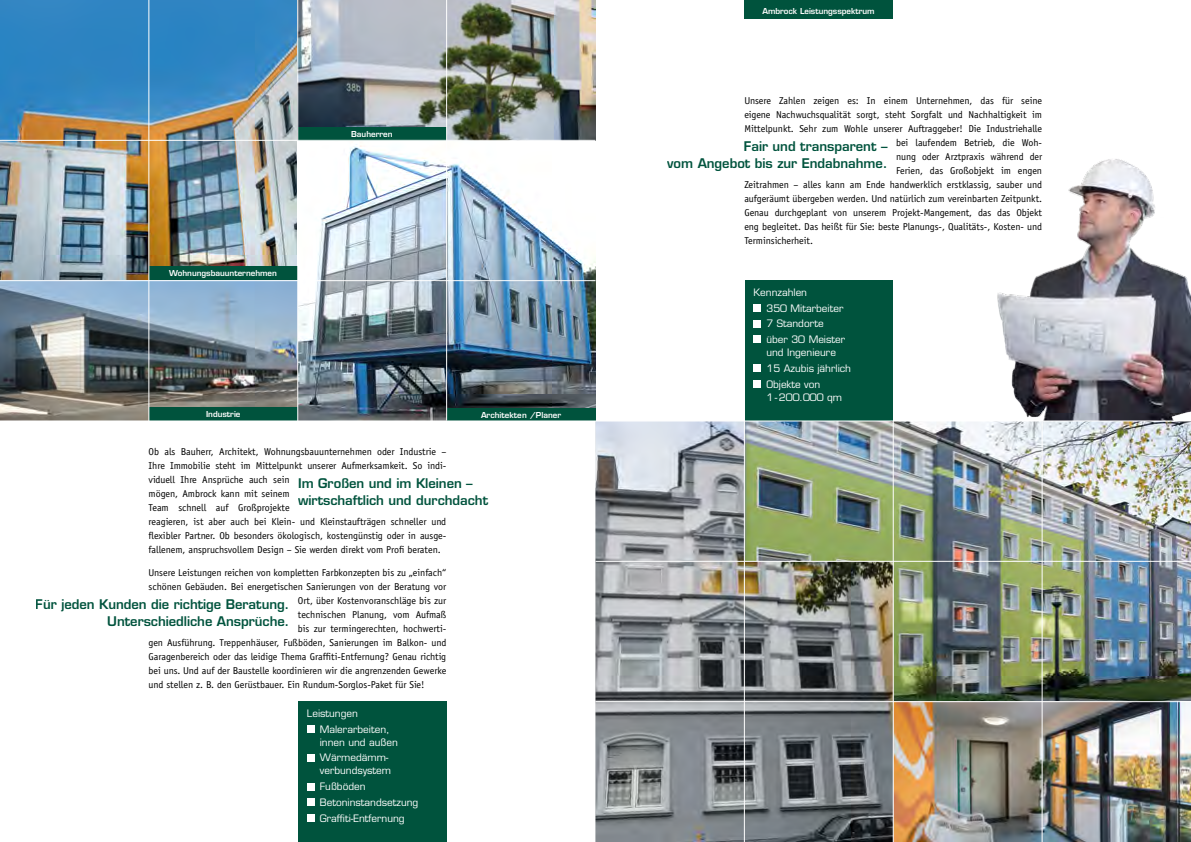
<style>
.page{position:relative;width:1191px;height:842px;background:#fff}
.page>*{position:absolute;margin:0;border:0;box-sizing:border-box;transform-origin:0 0}
.t1{font:600 13px/17px "Eurostile";letter-spacing:-.005em;color:#00533d;text-align:right}
.t2{font:10px/14px "Officina Sans";letter-spacing:-.005em;color:#000}
.t3{font:10px/15.8px "Eurostile";color:#fff}
.t4{font:600 8px "Eurostile";letter-spacing:-.005em;color:#fff}
</style>
<div class="page">
<img style="left:0;top:0;width:297px;height:280px">
<img style="left:298px;top:144px;width:297px;height:276px">
<img style="left:0;top:281px;width:297px;height:139px">
<img style="left:298px;top:0;width:297px;height:140px">
<img style="left:893px;top:421px;width:298px;height:280px">
<div style="left:298px;top:702px;width:148px;height:140px;background:#00533d"></div>
<div style="left:745px;top:281px;width:147px;height:140px;background:#00533d"></div>
<div style="left:149px;top:267px;width:149px;height:13px;background:#00533d"></div>
<div style="left:149px;top:408px;width:149px;height:13px;background:#00533d"></div>
<div style="left:298px;top:127px;width:148px;height:13px;background:#00533d"></div>
<div style="left:446px;top:408px;width:149px;height:13px;background:#00533d"></div>
<div style="left:744px;top:0;width:149px;height:19px;background:#00533d"></div>
<div style="left:307px;top:725px;width:7px;height:8px;background:#fff"></div>
<div style="left:307px;top:754px;width:7px;height:7px;background:#fff"></div>
<div style="left:307px;top:783px;width:7px;height:7px;background:#fff"></div>
<div style="left:307px;top:798px;width:7px;height:8px;background:#fff"></div>
<div style="left:307px;top:814px;width:7px;height:8px;background:#fff"></div>
<div style="left:753px;top:304px;width:8px;height:8px;background:#fff"></div>
<div style="left:753px;top:320px;width:8px;height:7px;background:#fff"></div>
<div style="left:753px;top:336px;width:8px;height:7px;background:#fff"></div>
<div style="left:753px;top:364px;width:8px;height:8px;background:#fff"></div>
<div style="left:753px;top:380px;width:8px;height:8px;background:#fff"></div>
<img style="left:893px;top:702px;width:298px;height:140px">
<img style="left:997px;top:159px;width:194px;height:261px">
<img style="left:595px;top:421px;width:297px;height:421px">
<hr style="left:0;top:140px;width:595px;height:1px;background:#fff">
<hr style="left:148px;top:0;width:1px;height:421px;background:#fff">
<hr style="left:297px;top:0;width:1px;height:421px;background:#fff">
<hr style="left:446px;top:0;width:1px;height:420px;background:#fff">
<hr style="left:744px;top:421px;width:1px;height:421px;background:#fff">
<hr style="left:0;top:280px;width:595px;height:1px;background:#fff">
<hr style="left:595px;top:561px;width:596px;height:1px;background:#fff">
<hr style="left:595px;top:701px;width:596px;height:1px;background:#fff">
<hr style="left:1041px;top:421px;width:1px;height:421px;background:#fff">
<hr style="left:0;top:420px;width:1191px;height:1px;background:#fff">
<p class="t4" style="left:169px;top:268px;width:109px">Wohnungsbauunternehmen</p>
<p class="t4" style="left:206px;top:409px;width:36px">Industrie</p>
<p class="t4" style="left:351px;top:129px;width:43px">Bauherren</p>
<p class="t4" style="left:481px;top:410px;width:82px">Architekten /Planer</p>
<p class="t2" style="left:149px;top:445px;width:299px">Ob als Bauherr, Architekt, Wohnungsbauunternehmen oder Industrie – Ihre Immobilie steht im Mittelpunkt unserer Aufmerksamkeit. So indi&shy;viduell Ihre Ansprüche auch sein<br>mögen, Ambrock kann mit seinem<br>Team schnell auf Großprojekte<br>reagieren, ist aber auch bei Klein- und Kleinstaufträgen schneller und flexibler Partner. Ob besonders ökologisch, kostengünstig oder in ausge&shy;fallenem, anspruchsvollem Design – Sie werden direkt vom Profi beraten.</p>
<p class="t2" style="left:149px;top:565px;width:299px">Unsere Leistungen reichen von kompletten Farbkonzepten bis zu „einfach“</p>
<p class="t2" style="left:149px;top:579px;width:299px">schönen Gebäuden. Bei energetischen Sanierungen von der Beratung vor</p>
<p class="t2" style="left:298px;top:593px;width:150px">Ort, über Kostenvoranschläge bis zur</p>
<p class="t2" style="left:298px;top:607px;width:150px">technischen Planung, vom Aufmaß</p>
<p class="t2" style="left:298px;top:621px;width:150px">bis zur termingerechten, hochwerti-</p>
<p class="t2" style="left:149px;top:635px;width:299px">gen Ausführung. Treppenhäuser, Fußböden, Sanierungen im Balkon- und</p>
<p class="t2" style="left:149px;top:649px;width:299px">Garagenbereich oder das leidige Thema Graffiti-Entfernung? Genau richtig</p>
<p class="t2" style="left:149px;top:663px;width:299px">bei uns. Und auf der Baustelle koordinieren wir die angrenzenden Gewerke</p>
<p class="t2" style="left:149px;top:677px;width:277px">und stellen z. B. den Gerüstbauer. Ein Rundum-Sorglos-Paket für Sie!</p>
<h1 class="t1" style="left:298px;top:474px;width:191px;text-align:left">Im Großen und im Kleinen – wirtschaftlich und durchdacht</h1>
<h1 class="t1" style="left:36px;top:595px;width:255px">Für jeden Kunden die richtige Beratung.<br>Unterschiedliche Ansprüche.</h1>
<p class="t3" style="left:320px;top:705px;width:71px;text-indent:-13px">Leistungen<br>Malerarbeiten,</p>
<p class="t3" style="left:320px;top:734px;width:80px">innen und außen<br>Wärmedämm-</p>
<p class="t3" style="left:320px;top:763px;width:100px">verbundsystem<br>Fußböden<br>Betoninstandsetzung<br>Graffiti-Entfernung</p>
<p class="t4" style="left:762px;top:6px;width:114px">Ambrock Leistungsspektrum</p>
<p class="t2" style="left:744px;top:94px;width:299px">Unsere Zahlen zeigen es: In einem Unternehmen, das für seine</p>
<p class="t2" style="left:744px;top:108px;width:299px">eigene Nachwuchsqualität sorgt, steht Sorgfalt und Nachhaltigkeit im</p>
<p class="t2" style="left:744px;top:122px;width:299px">Mittelpunkt. Sehr zum Wohle unserer Auftraggeber! Die Industriehalle</p>
<p class="t2" style="left:896px;top:136px;width:147px">bei laufendem Betrieb, die Woh-</p>
<p class="t2" style="left:896px;top:150px;width:147px">nung oder Arztpraxis während der</p>
<p class="t2" style="left:896px;top:164px;width:147px">Ferien, das Großobjekt im engen</p>
<p class="t2" style="left:744px;top:178px;width:299px">Zeitrahmen – alles kann am Ende handwerklich erstklassig, sauber und</p>
<p class="t2" style="left:744px;top:192px;width:299px">aufgeräumt übergeben werden. Und natürlich zum vereinbarten Zeitpunkt.</p>
<p class="t2" style="left:744px;top:206px;width:299px">Genau durchgeplant von unserem Projekt-Mangement, das das Objekt</p>
<p class="t2" style="left:744px;top:220px;width:299px">eng begleitet. Das heißt für Sie: beste Planungs-, Qualitäts-, Kosten- und</p>
<p class="t2" style="left:744px;top:234px;width:70px">Terminsicherheit.</p>
<h1 class="t1" style="left:667px;top:138px;width:222px">Fair und transparent –<br>vom Angebot bis zur Endabnahme.</h1>
<p class="t3" style="left:766px;top:284px;width:80px;text-indent:-13px">Kennzahlen<br>350 Mitarbeiter<br>7 Standorte über 30 Meister</p>
<p class="t3" style="left:766px;top:345px;width:86px">und Ingenieure<br>15 Azubis jährlich<br>Objekte von</p>
<p class="t3" style="left:766px;top:389px;width:77px">1 - 200.000 qm</p>
</div>
